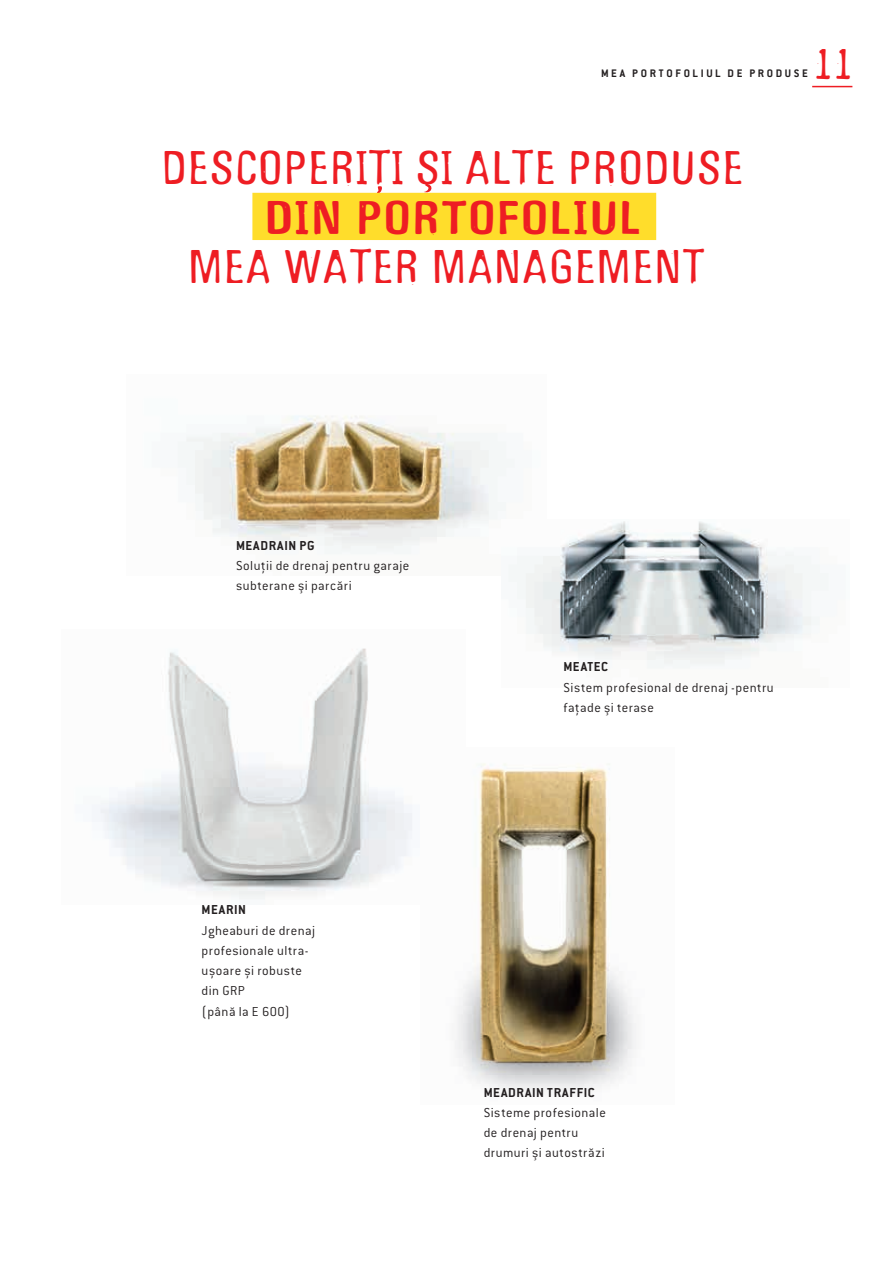
<style>
.page{position:relative;width:893px;height:1263px;background:#fff}
.page>*{position:absolute;margin:0;border:0;box-sizing:border-box;transform-origin:0 0}
.t1{font:49.5px "Gagamond";letter-spacing:.05em;color:#ee1d23}
.t2{font:700 49.5px "Gagamond";letter-spacing:.055em;color:#ee1d23}
.t3{font:45px "Gagamond";color:#ee1d23}
.t4{font:300 14.25px/20.2px "Conduit ITC Pro";letter-spacing:.035em;color:#231f20}
.t5{font:700 14.25px "Conduit ITC Pro";letter-spacing:.05em;color:#231f20}
.t6{font:700 12px "Conduit ITC Pro";letter-spacing:.22em;color:#231f20}
</style>
<div class="page">
<hr style="left:812px;top:86px;width:40px;height:1px;background:#ee1d23">
<img style="left:178px;top:415px;width:336px;height:139px">
<img style="left:92px;top:648px;width:320px;height:251px">
<img style="left:501px;top:519px;width:327px;height:149px">
<img style="left:455px;top:763px;width:181px;height:327px">
<svg style="left:377px;top:186px;width:5px;height:7px"></svg>
<div style="left:252px;top:193px;width:404px;height:47px;background:#ffdd2b"></div>
<svg style="left:424px;top:183px;width:9px;height:10px"></svg>
<p class="t6" style="left:601px;top:66px;width:208px">MEA PORTOFOLIUL DE PRODUSE</p>
<h2 class="t3" style="left:812px;top:41px;width:42px">11</h2>
<h1 class="t1" style="left:162px;top:142px;width:582px">DESCOPERITI SI ALTE PRODUSE</h1>
<h1 class="t2" style="left:266px;top:191px;width:376px">DIN PORTOFOLIUL</h1>
<h1 class="t1" style="left:189px;top:241px;width:516px">MEA WATER MANAGEMENT</h1>
<p class="t5" style="left:236px;top:537px;width:80px">MEADRAIN PG</p>
<p class="t4" style="left:236px;top:555px;width:175px">Soluţii de drenaj pentru garaje subterane şi parcări</p>
<p class="t5" style="left:563px;top:658px;width:46px">MEATEC</p>
<p class="t4" style="left:563px;top:677px;width:212px">Sistem profesional de drenaj -pentru faţade şi terase</p>
<p class="t5" style="left:202px;top:901px;width:46px">MEARIN</p>
<p class="t4" style="left:202px;top:920px;width:115px">Jgheaburi de drenaj profesionale ultra&shy;ușoare și robuste din GRP<br>(până la E 600)</p>
<p class="t5" style="left:484px;top:1084px;width:112px">MEADRAIN TRAFFIC</p>
<p class="t4" style="left:484px;top:1102px;width:124px">Sisteme profesionale de drenaj pentru drumuri şi autostrăzi</p>
</div>
